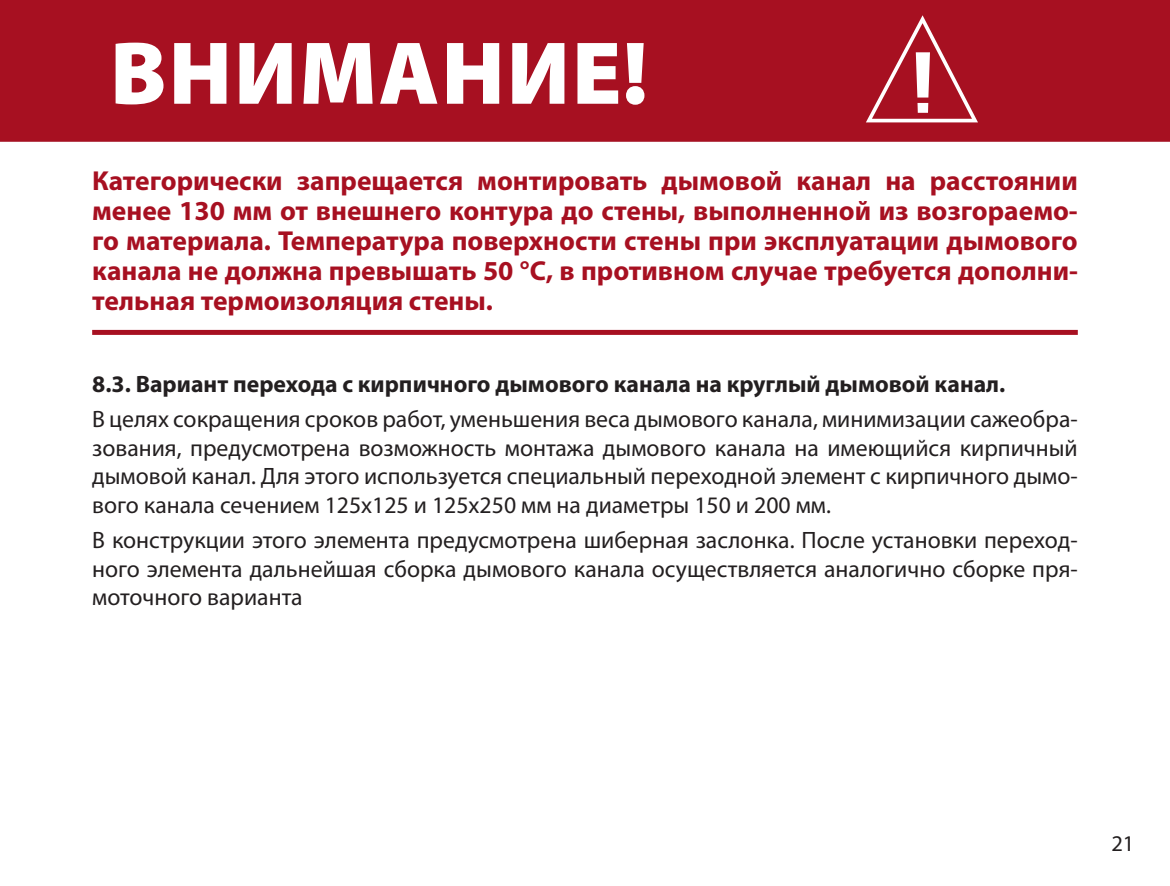
<style>
.page{position:relative;width:1170px;height:886px;background:#fff}
.page>*{position:absolute;margin:0;border:0;box-sizing:border-box;transform-origin:0 0}
.t1{font:900 90px "Myriad Pro";letter-spacing:.02em;color:#fff}
.t2{font:700 27.5px/30px "Myriad Pro";color:#a71021;text-align:justify}
.t3{font:23.75px/28.5px "Myriad Pro";color:#231f20;text-align:justify}
.t4{font:700 23.75px "Myriad Pro";color:#231f20}
.t5{font:22.5px "Myriad Pro";color:#231f20}
</style>
<div class="page">
<div style="left:92px;top:330px;width:985px;height:5px;background:#a71021"></div>
<div style="left:0;top:0;width:1169px;height:142px;background:#a71021"></div>
<svg style="left:865px;top:15px;width:112px;height:107px"></svg>
<div style="left:917px;top:103px;width:11px;height:10px;background:#fff"></div>
<h1 class="t1" style="left:110px;top:20px;width:539px">ВНИМАНИЕ!</h1>
<p class="t2" style="left:92px;top:167px;width:987px">Категорически запрещается монтировать дымовой канал на расстоянии менее 130 мм от внешнего контура до стены, выполненной из возгораемо&shy;го материала. Температура поверхности стены при эксплуатации дымового канала не должна превышать 50 °С, в противном случае требуется дополни&shy;тельная термоизоляция стены.</p>
<p class="t4" style="left:92px;top:372px;width:914px">8.3. Вариант перехода с кирпичного дымового канала на круглый дымовой канал.</p>
<p class="t3" style="left:92px;top:406px;width:987px">В целях сокращения сроков работ, уменьшения веса дымового канала, минимизации сажеобра&shy;зования, предусмотрена возможность монтажа дымового канала на имеющийся кирпичный дымовой канал. Для этого используется специальный переходной элемент с кирпичного дымо&shy;вого канала сечением 125х125 и 125х250 мм на диаметры 150 и 200 мм.</p>
<p class="t3" style="left:92px;top:527px;width:986px">В конструкции этого элемента предусмотрена шиберная заслонка. После установки переход&shy;ного элемента дальнейшая сборка дымового канала осуществляется аналогично сборке пря&shy;моточного варианта</p>
<p class="t5" style="left:1111px;top:832px;width:25px">21</p>
</div>
